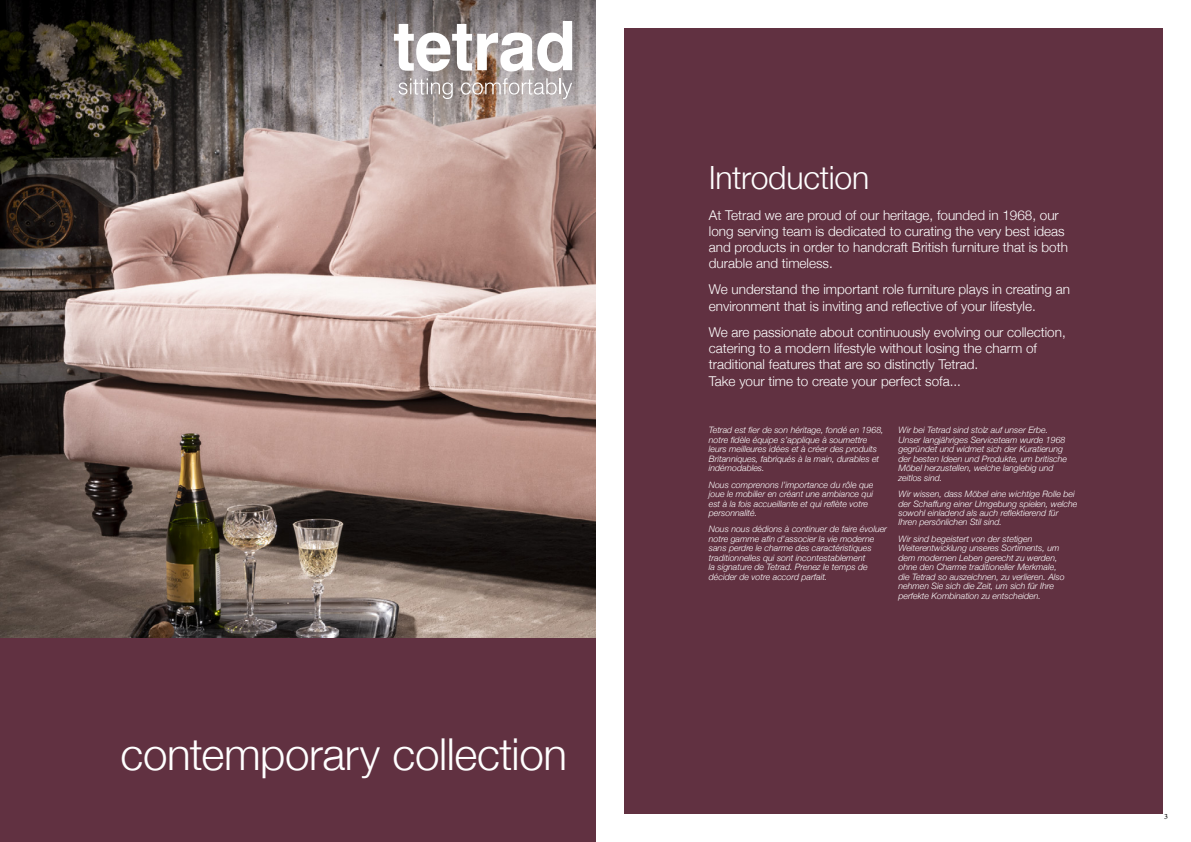
<style>
.page{position:relative;width:1191px;height:842px;background:#fff}
.page>*{position:absolute;margin:0;border:0;box-sizing:border-box;transform-origin:0 0}
.t1{font:300 44px "Helvetica Neue";letter-spacing:-.01em;color:#fff}
.t2{font:300 32px "Helvetica Neue";letter-spacing:-.01em;color:#fff}
.t3{font:300 13.5px/16.2px "Helvetica Neue";color:#fff}
.t4{font:italic 300 8.8px/9.5px "Helvetica Neue";color:#fff}
.t5{font:8px "Minion Pro";color:#000}
</style>
<div class="page">
<div style="left:624px;top:28px;width:538px;height:786px;background:#613141"></div>
<div style="left:0;top:0;width:595px;height:842px;background:#613141"></div>
<img style="left:0;top:0;width:595px;height:638px">
<svg style="left:399px;top:78px;width:54px;height:21px"></svg>
<svg style="left:461px;top:78px;width:111px;height:21px"></svg>
<svg style="left:394px;top:21px;width:178px;height:51px"></svg>
<h1 class="t1" style="left:120px;top:719px;width:448px">contemporary collection</h1>
<h2 class="t2" style="left:709px;top:151px;width:162px">Introduction</h2>
<h3 class="t3" style="left:709px;top:206px;width:361px">At Tetrad we are proud of our heritage, founded in 1968, our long serving team is dedicated to curating the very best ideas and products in order to handcraft British furniture that is both durable and timeless.</h3>
<h3 class="t3" style="left:709px;top:281px;width:363px">We understand the important role furniture plays in creating an environment that is inviting and reflective of your lifestyle.</h3>
<h3 class="t3" style="left:709px;top:323px;width:358px">We are passionate about continuously evolving our collection, catering to a modern lifestyle without losing the charm of traditional features that are so distinctly Tetrad.<br>Take your time to create your perfect sofa...</h3>
<p class="t4" style="left:709px;top:425px;width:176px">Tetrad est fier de son héritage, fondé en 1968, notre fidèle équipe s’applique à soumettre leurs meilleures idées et à créer des produits Britanniques, fabriqués à la main, durables et indémodables.</p>
<p class="t4" style="left:709px;top:479px;width:166px">Nous comprenons l’importance du rôle que joue le mobilier en créant une ambiance qui est à la fois accueillante et qui reflète votre personnalité.</p>
<p class="t4" style="left:709px;top:524px;width:180px">Nous nous dédions à continuer de faire évoluer notre gamme afin d’associer la vie moderne sans perdre le charme des caractéristiques traditionnelles qui sont incontestablement<br>la signature de Tetrad. Prenez le temps de décider de votre accord parfait.</p>
<p class="t4" style="left:898px;top:425px;width:170px">Wir bei Tetrad sind stolz auf unser Erbe.<br>Unser langjähriges Serviceteam wurde 1968 gegründet und widmet sich der Kuratierung der besten Ideen und Produkte, um britische Möbel herzustellen, welche langlebig und zeitlos sind.</p>
<p class="t4" style="left:898px;top:489px;width:180px">Wir wissen, dass Möbel eine wichtige Rolle bei der Schaffung einer Umgebung spielen, welche sowohl einladend als auch reflektierend für Ihren persönlichen Stil sind.</p>
<p class="t4" style="left:898px;top:533px;width:168px">Wir sind begeistert von der stetigen Weiterentwicklung unseres Sortiments, um dem modernen Leben gerecht zu werden, ohne den Charme traditioneller Merkmale, die Tetrad so auszeichnen, zu verlieren. Also nehmen Sie sich die Zeit, um sich für Ihre perfekte Kombination zu entscheiden.</p>
<p class="t5" style="left:1164px;top:811px;width:5px">3</p>
</div>
